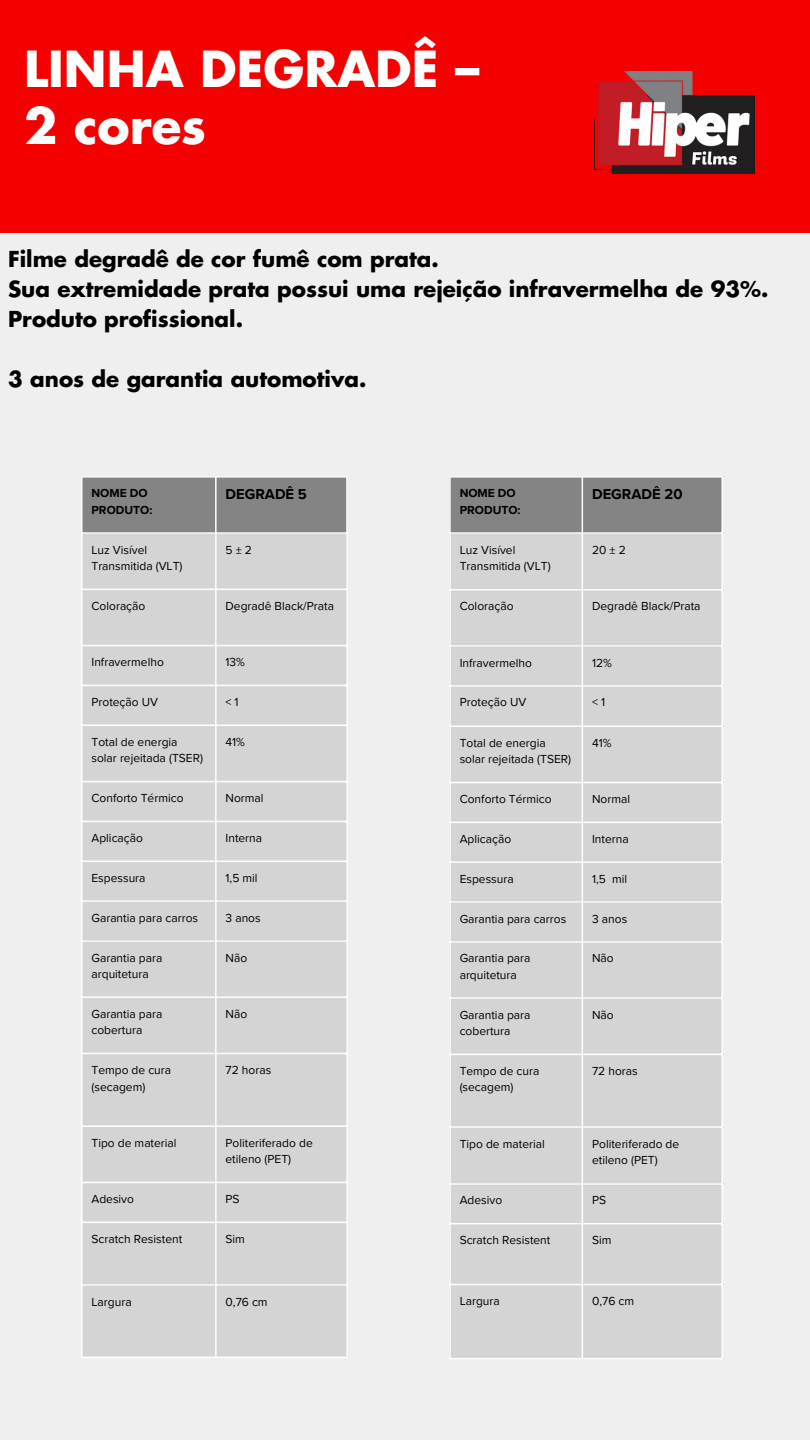
<style>
.page{position:relative;width:810px;height:1440px;background:#efefef}
.page>*{position:absolute;margin:0;border:0;box-sizing:border-box;transform-origin:0 0}
.t1{font:700 48.6px/57.3px "Futura LT Pro";color:#fff}
.t2{font:700 21.5px/30px "Futura LT Pro";color:#000}
.t3{font:700 14.8px "Proxima Nova";color:#000}
.t4{font:12px/16.5px "Proxima Nova";color:#000}
.t5{font:700 12px/16.5px "Proxima Nova";color:#000}
</style>
<div class="page">
<div style="left:0;top:0;width:810px;height:233px;background:#f40000"></div>
<div style="left:82px;top:478px;width:264px;height:54px;background:#848484"></div>
<div style="left:82px;top:534px;width:264px;height:822px;background:#d4d4d4"></div>
<hr style="left:81px;top:478px;width:1px;height:879px;background:#fff">
<hr style="left:215px;top:478px;width:2px;height:879px;background:#fff">
<hr style="left:346px;top:478px;width:2px;height:879px;background:#fff">
<hr style="left:81px;top:476px;width:267px;height:2px;background:#fff">
<hr style="left:81px;top:532px;width:267px;height:2px;background:#fff">
<hr style="left:81px;top:589px;width:267px;height:1px;background:#fff">
<hr style="left:81px;top:645px;width:267px;height:1px;background:#fff">
<hr style="left:81px;top:685px;width:267px;height:1px;background:#fff">
<hr style="left:81px;top:725px;width:267px;height:1px;background:#fff">
<hr style="left:81px;top:781px;width:267px;height:1px;background:#fff">
<hr style="left:81px;top:821px;width:267px;height:1px;background:#fff">
<hr style="left:81px;top:861px;width:267px;height:1px;background:#fff">
<hr style="left:81px;top:900px;width:267px;height:2px;background:#fff">
<hr style="left:81px;top:940px;width:267px;height:2px;background:#fff">
<hr style="left:81px;top:996px;width:267px;height:2px;background:#fff">
<hr style="left:81px;top:1053px;width:267px;height:1px;background:#fff">
<hr style="left:81px;top:1125px;width:267px;height:2px;background:#fff">
<hr style="left:81px;top:1182px;width:267px;height:1px;background:#fff">
<hr style="left:81px;top:1222px;width:267px;height:1px;background:#fff">
<hr style="left:81px;top:1284px;width:267px;height:2px;background:#fff">
<hr style="left:81px;top:1357px;width:267px;height:1px;background:#fff">
<div style="left:451px;top:478px;width:271px;height:54px;background:#848484"></div>
<div style="left:451px;top:534px;width:271px;height:824px;background:#d4d4d4"></div>
<hr style="left:449px;top:478px;width:2px;height:880px;background:#fff">
<hr style="left:582px;top:478px;width:1px;height:880px;background:#fff">
<hr style="left:722px;top:478px;width:1px;height:880px;background:#fff">
<hr style="left:449px;top:476px;width:274px;height:2px;background:#fff">
<hr style="left:449px;top:532px;width:274px;height:2px;background:#fff">
<hr style="left:449px;top:589px;width:274px;height:2px;background:#fff">
<hr style="left:449px;top:645px;width:274px;height:2px;background:#fff">
<hr style="left:449px;top:685px;width:274px;height:2px;background:#fff">
<hr style="left:449px;top:726px;width:274px;height:1px;background:#fff">
<hr style="left:449px;top:782px;width:274px;height:1px;background:#fff">
<hr style="left:449px;top:822px;width:274px;height:1px;background:#fff">
<hr style="left:449px;top:861px;width:274px;height:2px;background:#fff">
<hr style="left:449px;top:901px;width:274px;height:2px;background:#fff">
<hr style="left:449px;top:941px;width:274px;height:2px;background:#fff">
<hr style="left:449px;top:997px;width:274px;height:2px;background:#fff">
<hr style="left:449px;top:1054px;width:274px;height:1px;background:#fff">
<hr style="left:449px;top:1126px;width:274px;height:2px;background:#fff">
<hr style="left:449px;top:1183px;width:274px;height:2px;background:#fff">
<hr style="left:449px;top:1223px;width:274px;height:1px;background:#fff">
<hr style="left:449px;top:1284px;width:274px;height:1px;background:#fff">
<hr style="left:449px;top:1358px;width:274px;height:1px;background:#fff">
<img style="left:595px;top:71px;width:159px;height:102px">
<h1 class="t1" style="left:24px;top:42px;width:457px">LINHA DEGRADÊ –<br>2 cores</h1>
<p class="t2" style="left:8px;top:245px;width:432px">Filme degradê de cor fumê com prata.</p>
<p class="t2" style="left:8px;top:275px;width:762px">Sua extremidade prata possui uma rejeição infravermelha de 93%.<br>Produto profissional.</p>
<p class="t2" style="left:8px;top:365px;width:360px">3 anos de garantia automotiva.</p>
<p class="t5" style="left:92px;top:485px;width:62px">NOME DO<br>PRODUTO:</p>
<p class="t3" style="left:226px;top:486px;width:83px">DEGRADÊ 5</p>
<p class="t4" style="left:92px;top:542px;width:93px">Luz Visível<br>Transmitida (VLT)</p>
<p class="t4" style="left:226px;top:542px;width:28px">5±2</p>
<p class="t4" style="left:92px;top:598px;width:55px">Coloração</p>
<p class="t4" style="left:226px;top:598px;width:110px">Degradê Black/Prata</p>
<p class="t4" style="left:92px;top:654px;width:74px">Infravermelho</p>
<p class="t4" style="left:226px;top:654px;width:21px">13%</p>
<p class="t4" style="left:92px;top:694px;width:68px">Proteção UV</p>
<p class="t4" style="left:226px;top:694px;width:15px">&lt; 1</p>
<p class="t4" style="left:92px;top:734px;width:113px">Total de energia solar rejeitada (TSER)</p>
<p class="t4" style="left:226px;top:734px;width:21px">41%</p>
<p class="t4" style="left:92px;top:790px;width:94px">Conforto Térmico</p>
<p class="t4" style="left:226px;top:790px;width:40px">Normal</p>
<p class="t4" style="left:92px;top:830px;width:53px">Aplicação</p>
<p class="t4" style="left:226px;top:830px;width:38px">Interna</p>
<p class="t4" style="left:92px;top:870px;width:56px">Espessura</p>
<p class="t4" style="left:226px;top:870px;width:34px">1,5 mil</p>
<p class="t4" style="left:92px;top:910px;width:108px">Garantia para carros</p>
<p class="t4" style="left:226px;top:910px;width:37px">3 anos</p>
<p class="t4" style="left:92px;top:950px;width:72px">Garantia para arquitetura</p>
<p class="t4" style="left:226px;top:950px;width:23px">Não</p>
<p class="t4" style="left:92px;top:1006px;width:72px">Garantia para cobertura</p>
<p class="t4" style="left:226px;top:1006px;width:23px">Não</p>
<p class="t4" style="left:92px;top:1062px;width:81px">Tempo de cura (secagem)</p>
<p class="t4" style="left:226px;top:1062px;width:47px">72 horas</p>
<p class="t4" style="left:92px;top:1135px;width:87px">Tipo de material</p>
<p class="t4" style="left:226px;top:1135px;width:89px">Politeriferado de etileno (PET)</p>
<p class="t4" style="left:92px;top:1191px;width:44px">Adesivo</p>
<p class="t4" style="left:226px;top:1191px;width:16px">PS</p>
<p class="t4" style="left:92px;top:1231px;width:92px">Scratch Resistent</p>
<p class="t4" style="left:226px;top:1231px;width:21px">Sim</p>
<p class="t4" style="left:92px;top:1294px;width:42px">Largura</p>
<p class="t4" style="left:226px;top:1294px;width:44px">0,76 cm</p>
<p class="t5" style="left:460px;top:485px;width:62px">NOME DO<br>PRODUTO:</p>
<p class="t3" style="left:592px;top:486px;width:92px">DEGRADÊ 20</p>
<p class="t4" style="left:460px;top:542px;width:93px">Luz Visível<br>Transmitida (VLT)</p>
<p class="t4" style="left:592px;top:542px;width:35px">20±2</p>
<p class="t4" style="left:460px;top:598px;width:55px">Coloração</p>
<p class="t4" style="left:592px;top:598px;width:110px">Degradê Black/Prata</p>
<p class="t4" style="left:460px;top:655px;width:74px">Infravermelho</p>
<p class="t4" style="left:592px;top:655px;width:21px">12%</p>
<p class="t4" style="left:460px;top:694px;width:68px">Proteção UV</p>
<p class="t4" style="left:592px;top:694px;width:15px">&lt; 1</p>
<p class="t4" style="left:460px;top:735px;width:113px">Total de energia solar rejeitada (TSER)</p>
<p class="t4" style="left:592px;top:735px;width:21px">41%</p>
<p class="t4" style="left:460px;top:791px;width:94px">Conforto Térmico</p>
<p class="t4" style="left:592px;top:791px;width:40px">Normal</p>
<p class="t4" style="left:460px;top:831px;width:53px">Aplicação</p>
<p class="t4" style="left:592px;top:831px;width:38px">Interna</p>
<p class="t4" style="left:460px;top:871px;width:56px">Espessura</p>
<p class="t4" style="left:592px;top:871px;width:37px">1,5 mil</p>
<p class="t4" style="left:460px;top:911px;width:108px">Garantia para carros</p>
<p class="t4" style="left:592px;top:911px;width:37px">3 anos</p>
<p class="t4" style="left:460px;top:950px;width:72px">Garantia para arquitetura</p>
<p class="t4" style="left:592px;top:950px;width:23px">Não</p>
<p class="t4" style="left:460px;top:1007px;width:72px">Garantia para cobertura</p>
<p class="t4" style="left:592px;top:1007px;width:23px">Não</p>
<p class="t4" style="left:460px;top:1063px;width:81px">Tempo de cura (secagem)</p>
<p class="t4" style="left:592px;top:1063px;width:47px">72 horas</p>
<p class="t4" style="left:460px;top:1136px;width:87px">Tipo de material</p>
<p class="t4" style="left:592px;top:1136px;width:89px">Politeriferado de etileno (PET)</p>
<p class="t4" style="left:460px;top:1192px;width:44px">Adesivo</p>
<p class="t4" style="left:592px;top:1192px;width:16px">PS</p>
<p class="t4" style="left:460px;top:1232px;width:92px">Scratch Resistent</p>
<p class="t4" style="left:592px;top:1232px;width:21px">Sim</p>
<p class="t4" style="left:460px;top:1293px;width:42px">Largura</p>
<p class="t4" style="left:592px;top:1293px;width:44px">0,76 cm</p>
</div>
